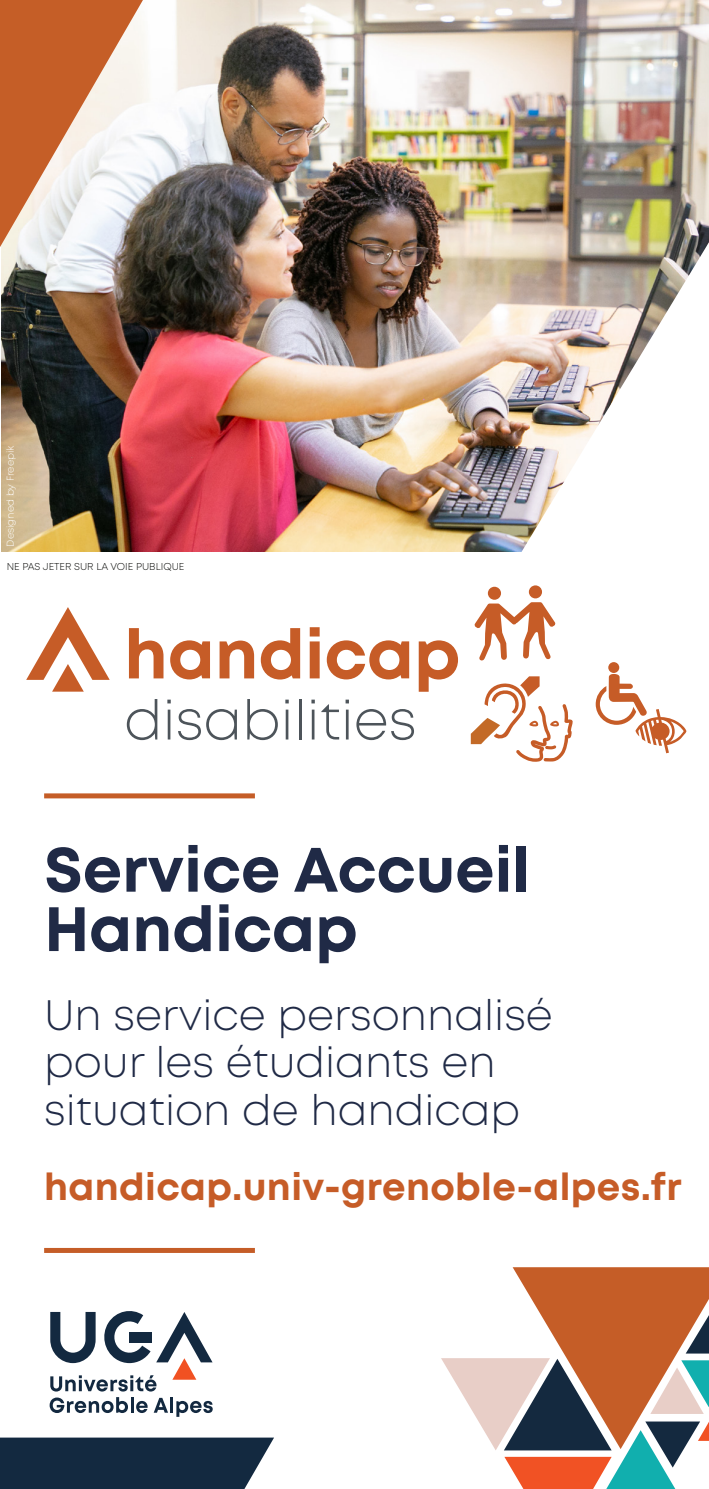
<style>
.page{position:relative;width:709px;height:1489px;background:#fff}
.page>*{position:absolute;margin:0;border:0;box-sizing:border-box;transform-origin:0 0}
.t1{font:700 62.5px/59.2px "Mont";color:#202a46}
.t2{font:300 42.5px/47.5px "Mont";color:#202a46}
.t3{font:700 37.5px "Mont";letter-spacing:.01em;color:#c65c27}
._1-Intro{font:300 10px "Mont";color:#040503}
._1-Intro-2{font:300 10px "Mont";color:#fff}
</style>
<div class="page">
<img style="left:2px;top:0;width:707px;height:552px">
<div style="left:44px;top:793px;width:211px;height:5px;background:#c55d27"></div>
<div style="left:44px;top:1247px;width:211px;height:5px;background:#c55d27"></div>
<svg style="left:0;top:0;width:143px;height:247px"></svg>
<svg style="left:441px;top:1267px;width:268px;height:221px"></svg>
<img style="left:520px;top:242px;width:189px;height:310px">
<svg style="left:419px;top:640px;width:39px;height:51px"></svg>
<svg style="left:129px;top:628px;width:34px;height:50px"></svg>
<svg style="left:170px;top:640px;width:40px;height:39px"></svg>
<svg style="left:219px;top:640px;width:35px;height:38px"></svg>
<svg style="left:261px;top:628px;width:39px;height:51px"></svg>
<svg style="left:310px;top:627px;width:10px;height:51px"></svg>
<svg style="left:327px;top:640px;width:82px;height:39px"></svg>
<svg style="left:127px;top:699px;width:30px;height:41px"></svg>
<svg style="left:167px;top:699px;width:4px;height:4px"></svg>
<hr style="left:168px;top:709px;width:2px;height:30px;background:#4d545a">
<svg style="left:178px;top:709px;width:59px;height:31px"></svg>
<svg style="left:247px;top:699px;width:31px;height:41px"></svg>
<svg style="left:285px;top:699px;width:4px;height:4px"></svg>
<hr style="left:286px;top:709px;width:2px;height:30px;background:#4d545a">
<hr style="left:299px;top:699px;width:2px;height:40px;background:#4d545a">
<svg style="left:311px;top:699px;width:4px;height:4px"></svg>
<hr style="left:312px;top:709px;width:2px;height:30px;background:#4d545a">
<svg style="left:321px;top:704px;width:18px;height:35px"></svg>
<svg style="left:345px;top:699px;width:4px;height:4px"></svg>
<hr style="left:346px;top:709px;width:2px;height:30px;background:#4d545a">
<svg style="left:356px;top:709px;width:58px;height:31px"></svg>
<svg style="left:26px;top:607px;width:84px;height:84px"></svg>
<div style="left:529px;top:585px;width:13px;height:13px;background:#c65c27;border-radius:50%"></div>
<svg style="left:474px;top:602px;width:81px;height:59px"></svg>
<div style="left:488px;top:586px;width:13px;height:13px;background:#c65c27;border-radius:50%"></div>
<div style="left:608px;top:662px;width:11px;height:11px;background:#c65c27;border-radius:50%"></div>
<svg style="left:595px;top:674px;width:91px;height:79px"></svg>
<svg style="left:471px;top:676px;width:102px;height:85px"></svg>
<svg style="left:0;top:1437px;width:274px;height:51px;background:#22364c"></svg>
<svg style="left:50px;top:1311px;width:163px;height:105px"></svg>
<p class="_1-Intro-2" style="left:4px;top:546px;width:103px;rotate:-90deg">Designed by Freepik</p>
<p class="_1-Intro" style="left:7px;top:560px;width:179px">NE PAS JETER SUR LA VOIE PUBLIQUE</p>
<p class="t1" style="left:44px;top:840px;width:487px">Service Accueil<br>Handicap</p>
<p class="t2" style="left:44px;top:991px;width:510px">Un service personnalisé pour les étudiants en</p>
<p class="t2" style="left:44px;top:1086px;width:477px">situation de handicap</p>
<p class="t3" style="left:44px;top:1162px;width:639px">handicap.univ-grenoble-alpes.fr</p>
</div>
